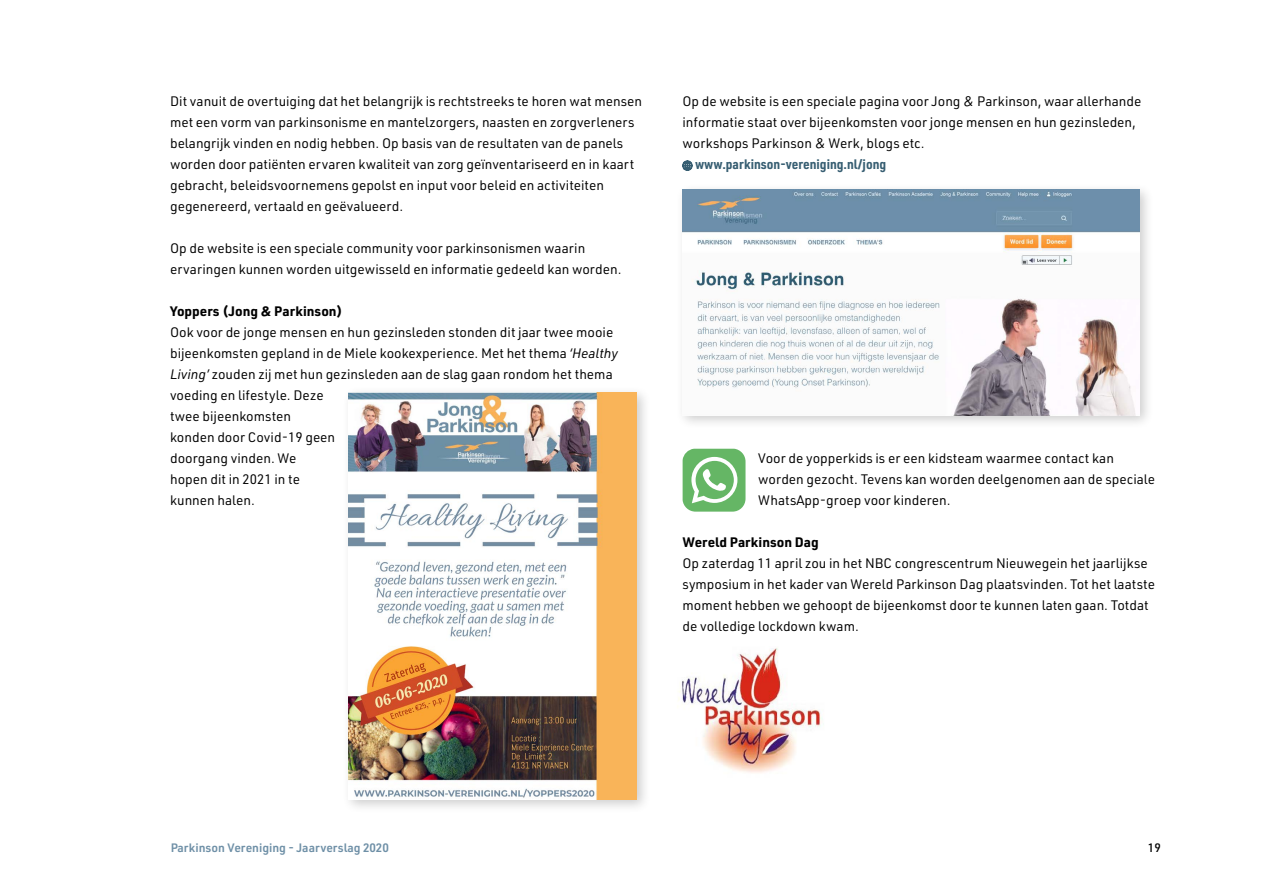
<style>
.page{position:relative;width:1263px;height:893px;background:#fff}
.page>*{position:absolute;margin:0;border:0;box-sizing:border-box;transform-origin:0 0}
.Broodtekst{font:13.5px/21px "URWDIN";color:#000}
.Broodtekst-2{font:700 13.5px "URWDIN Semi Cond";color:#375e72}
.Broodtekst-3{font:700 13.5px "URWDIN";color:#000}
.Kopje_zwart{font:700 13.5px "URWDIN";color:#000}
.t1{font:600 12px "URWDIN";color:#6f90a7}
.t2{font:500 12px "URWDIN";color:#000}
.s1{font-style:italic}
</style>
<div class="page">
<svg style="left:682px;top:161px;width:10px;height:10px"></svg>
<div style="left:676px;top:183px;width:478px;height:246px;background:#000;opacity:.2"></div>
<img style="left:682px;top:189px;width:457px;height:226px">
<img style="left:678px;top:648px;width:145px;height:125px">
<div style="left:342px;top:385px;width:309px;height:429px;background:#000;opacity:.2"></div>
<img style="left:349px;top:392px;width:287px;height:407px">
<svg style="left:683px;top:449px;width:62px;height:63px"></svg>
<p class="Broodtekst" style="left:170px;top:90px;width:473px">Dit vanuit de overtuiging dat het belangrijk is rechtstreeks te horen wat mensen met een vorm van parkinsonisme en mantelzorgers, naasten en zorgverleners belangrijk vinden en nodig hebben. Op basis van de resultaten van de panels worden door patiënten ervaren kwaliteit van zorg geïnventariseerd en in kaart gebracht, beleidsvoornemens gepolst en input voor beleid en activiteiten gegenereerd, vertaald en geëvalueerd.</p>
<p class="Broodtekst" style="left:170px;top:237px;width:453px">Op de website is een speciale community voor parkinsonismen waarin ervaringen kunnen worden uitgewisseld en informatie gedeeld kan worden.</p>
<p class="Broodtekst-3" style="left:170px;top:302px;width:174px">Yoppers (Jong &amp; Parkinson)</p>
<p class="Broodtekst" style="left:170px;top:321px;width:449px">Ook voor de jonge mensen en hun gezinsleden stonden dit jaar twee mooie bijeenkomsten gepland in de Miele kookexperience. Met het thema <span class="s1">‘Healthy Living’</span> zouden zij met hun gezinsleden aan de slag gaan rondom het thema voeding en lifestyle. Deze<br>twee bijeenkomsten<br>konden door Covid-19 geen<br>doorgang vinden. We<br>hopen dit in 2021 in te<br>kunnen halen.</p>
<p class="Broodtekst" style="left:682px;top:90px;width:460px">Op de website is een speciale pagina voor Jong &amp; Parkinson, waar allerhande informatie staat over bijeenkomsten voor jonge mensen en hun gezinsleden, workshops Parkinson &amp; Werk, blogs etc.</p>
<p class="Broodtekst-2" style="left:695px;top:155px;width:193px">www.parkinson-vereniging.nl/jong</p>
<p class="Broodtekst" style="left:758px;top:447px;width:398px">Voor de yopperkids is er een kidsteam waarmee contact kan worden gezocht. Tevens kan worden deelgenomen aan de speciale<br>WhatsApp-groep voor kinderen.</p>
<p class="Kopje_zwart" style="left:682px;top:533px;width:138px">Wereld Parkinson Dag</p>
<p class="Broodtekst" style="left:682px;top:552px;width:474px">Op zaterdag 11 april zou in het NBC congrescentrum Nieuwegein het jaarlijkse symposium in het kader van Wereld Parkinson Dag plaatsvinden. Tot het laatste moment hebben we gehoopt de bijeenkomst door te kunnen laten gaan. Totdat de volledige lockdown kwam.</p>
<p class="t1" style="left:170px;top:840px;width:220px">Parkinson Vereniging - Jaarverslag 2020</p>
<p class="t2" style="left:1148px;top:840px;width:14px">19</p>
</div>
